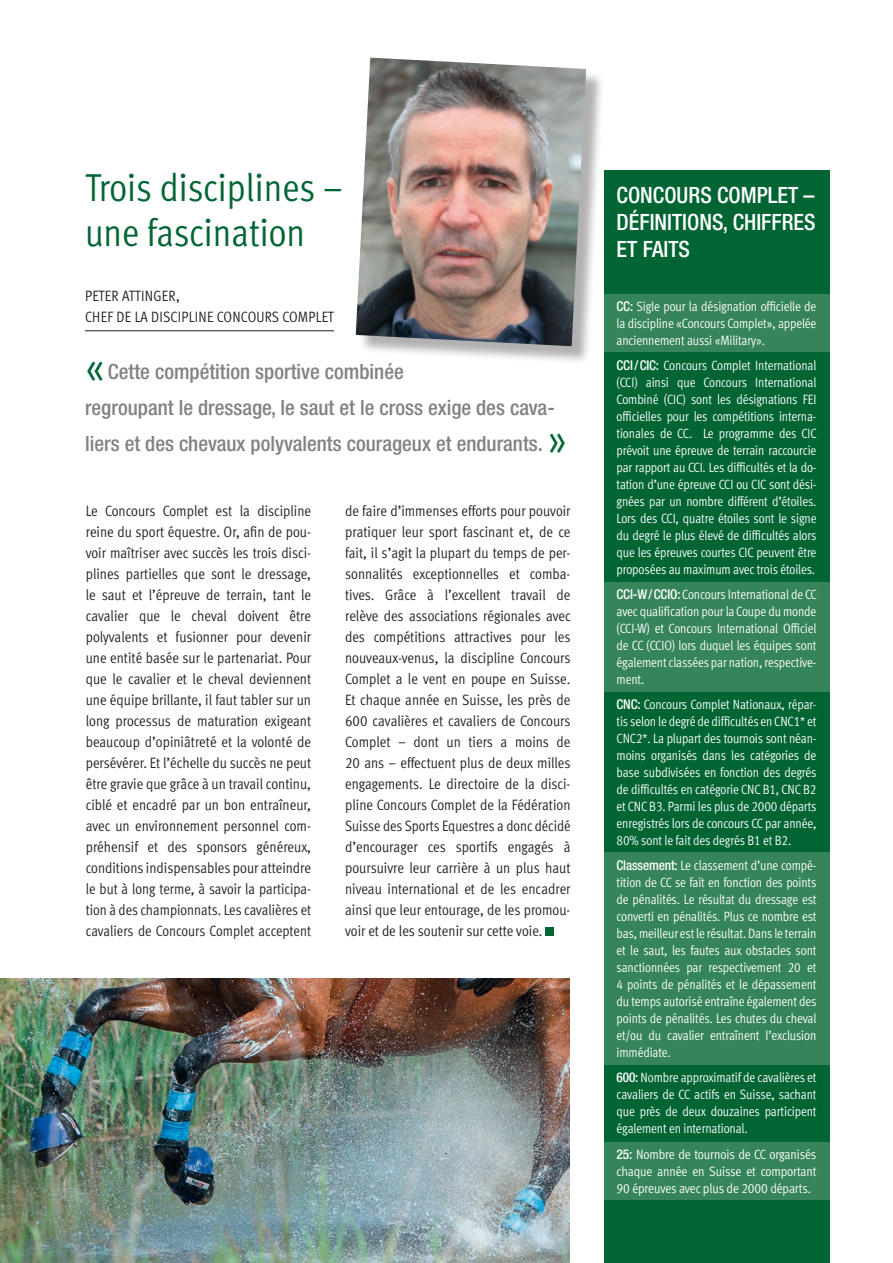
<style>
.page{position:relative;width:893px;height:1263px;background:#fff}
.page>*{position:absolute;margin:0;border:0;box-sizing:border-box;transform-origin:0 0}
.t1{font:39px/45px "Meta Cond Normal LF";color:#006532}
.t2{font:500 condensed 22.5px/27px "Helvetica Neue LT Std";color:#fff;text-align:justify}
.t3{font:500 condensed 21px/36px "Helvetica Neue LT Std";color:#808285}
.t4{font:15px/21px "Meta Cond Normal LF";color:#231f20;text-align:justify}
.t5{font:13.5px/17px "Meta Cond Normal LF";letter-spacing:-.01em;color:#fff;text-align:justify}
.s1{font-family:"Meta Cond Normal LF";font-weight:400;font-stretch:normal;font-size:45px;color:#006532}
.s2{font-family:"Helvetica Neue LT Std";font-weight:500;font-stretch:condensed}
</style>
<div class="page">
<div style="left:546px;top:927px;width:8px;height:9px;background:#006532"></div>
<hr style="left:85px;top:330px;width:249px;height:1px;background:#231f20">
<img style="left:0;top:978px;width:570px;height:285px">
<div style="left:604px;top:170px;width:225px;height:1093px;background:#006532"></div>
<div style="left:359px;top:60px;width:246px;height:304px;background:#231f20;opacity:.35"></div>
<img style="left:356px;top:58px;width:230px;height:288px">
<div style="left:604px;top:294px;width:225px;height:58px;background:#36845a"></div>
<div style="left:604px;top:582px;width:225px;height:109px;background:#36845a"></div>
<div style="left:604px;top:852px;width:225px;height:213px;background:#36845a"></div>
<div style="left:604px;top:1142px;width:225px;height:58px;background:#36845a"></div>
<h1 class="t1" style="left:85px;top:165px;width:260px">Trois disciplines – une fascination</h1>
<p class="t4" style="left:85px;top:285px;width:15px">Peter</p>
<p class="t4" style="left:122px;top:285px;width:9px">Attinger</p>
<p class="t4" style="left:176px;top:285px;width:5px">,</p>
<p class="t4" style="left:85px;top:306px;width:8px">chef</p>
<p class="t4" style="left:117px;top:306px;width:42px">deladiscipline</p>
<p class="t4" style="left:217px;top:306px;width:9px">Concours</p>
<p class="t4" style="left:282px;top:306px;width:9px">Complet</p>
<h3 class="t3" style="left:85px;top:353px;width:484px"><span class="s1">«</span> Cette compétition sportive combinée<br>regroupant le dressage, le saut et le cross exige des cava&shy;liers et des chevaux polyvalents courageux et endurants. <span class="s1">»</span></h3>
<p class="t4" style="left:86px;top:500px;width:227px">Le Concours Complet est la discipline reine du sport équestre. Or, afin de pou&shy;voir maîtriser avec succès les trois disci&shy;plines partielles que sont le dressage, le saut et l’épreuve de terrain, tant le cavalier que le cheval doivent être polyvalents et fusionner pour devenir une entité basée sur le partenariat. Pour que le cavalier et le cheval deviennent une équipe brillante, il faut tabler sur un long processus de maturation exigeant beaucoup d’opiniâtreté et la volonté de persévérer. Et l’échelle du succès ne peut être gravie que grâce à un travail continu, ciblé et encadré par un bon entraîneur, avec un environnement personnel com&shy;préhensif et des sponsors généreux, conditions indispensables pour atteindre le but à long terme, à savoir la participa&shy;tion à des championnats. Les cavalières et cavaliers de Concours Complet acceptent</p>
<p class="t4" style="left:345px;top:500px;width:227px">de faire d’immenses efforts pour pouvoir pratiquer leur sport fascinant et, de ce fait, il s’agit la plupart du temps de per&shy;sonnalités exceptionnelles et comba&shy;tives. Grâce à l’excellent travail de relève des associations régionales avec des compétitions attractives pour les nouveaux-venus, la discipline Concours Complet a le vent en poupe en Suisse.<br>Et chaque année en Suisse, les près de 600 cavalières et cavaliers de Concours Complet – dont un tiers a moins de 20 ans – effectuent plus de deux milles engagements. Le directoire de la disci&shy;pline Concours Complet de la Fédération Suisse des Sports Equestres a donc décidé d’encourager ces sportifs engagés à poursuivre leur carrière à un plus haut niveau international et de les encadrer ainsi que leur entourage, de les promou&shy;voir et de les soutenir sur cette voie.</p>
<h2 class="t2" style="left:617px;top:181px;width:201px">Concours Com plet – DÉFINITIONS, CHIFFRES ET FAITS</h2>
<p class="t5" style="left:617px;top:298px;width:201px"><span class="s2">CC:</span> Sigle pour la désignation officielle de la discipline «Concours Complet», appelée anciennement aussi «Military».</p>
<p class="t5" style="left:617px;top:357px;width:202px;text-align:left"><span class="s2">CCI/CIC:</span> Concours Complet International (CCI) ainsi que Concours International Combiné (CIC) sont les désignations FEI officielles pour les compétitions interna&shy;tionales de CC. Le programme des CIC prévoit une épreuve de terrain raccourcie par rapport au CCI. Les difficultés et la do&shy;tation d’une épreuve CCI ou CIC sont dési&shy;gnées par un nombre différent d’étoiles.<br>Lors des CCI, quatre étoiles sont le signe du degré le plus élevé de difficultés alors que les épreuves courtes CIC peuvent être proposées au maximum avec trois étoiles.</p>
<p class="t5" style="left:617px;top:586px;width:202px"><span class="s2">CCI-W/CCIO:</span> Concours International de CC avec qualification pour la Coupe du monde (CCI-W) et Concours International Officiel de CC (CCIO) lors duquel les équipes sont également classées par nation, respective&shy;ment.</p>
<p class="t5" style="left:617px;top:696px;width:201px"><span class="s2">CNC:</span> Concours Complet Nationaux, répar&shy;tis selon le degré de difficultés en CNC1* et CNC2*. La plupart des tournois sont néan&shy;moins organisés dans les catégories de base subdivisées en fonction des degrés de difficultés en catégorie CNC B1, CNC B2 et CNC B3. Parmi les plus de 2000 départs enregistrés lors de concours CC par année, 80% sont le fait des degrés B1 et B2.</p>
<p class="t5" style="left:617px;top:857px;width:201px"><span class="s2">Classement:</span> Le classement d’une compé&shy;tition de CC se fait en fonction des points de pénalités. Le résultat du dressage est converti en pénalités. Plus ce nombre est bas, meilleur est le résultat. Dans le terrain et le saut, les fautes aux obstacles sont sanctionnées par respectivement 20 et 4 points de pénalités et le dépassement du temps autorisé entraîne également des points de pénalités. Les chutes du cheval et/ou du cavalier entraînent l’exclusion immédiate.</p>
<p class="t5" style="left:617px;top:1069px;width:201px"><span class="s2">600:</span> Nombre approximatif de cavalières et cavaliers de CC actifs en Suisse, sachant que près de deux douzaines participent également en international.</p>
<p class="t5" style="left:617px;top:1145px;width:201px"><span class="s2">25:</span> Nombre de tournois de CC organisés chaque année en Suisse et comportant 90 épreuves avec plus de 2000 départs.</p>
</div>
